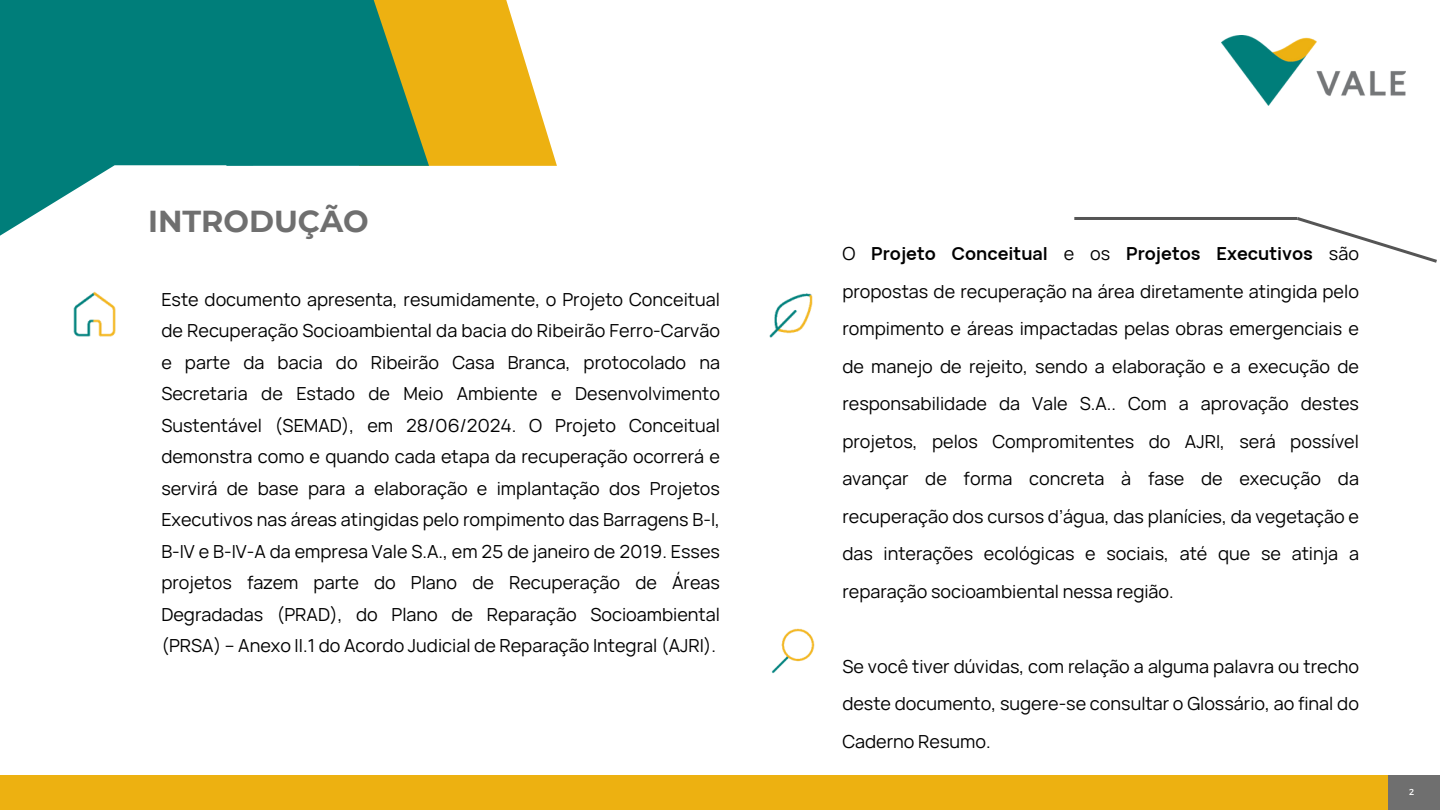
<style>
.page{position:relative;width:1440px;height:810px;background:#fff}
.page>*{position:absolute;margin:0;border:0;box-sizing:border-box;transform-origin:0 0}
.t1{font:700 30.3px "Montserrat";color:#6f6f6f}
.t2{font:18px/31.5px "Vela Sans";color:#000;text-align:justify}
.t3{font:8.7px "Montserrat";color:#fff}
.s1{font-weight:700}
</style>
<div class="page">
<div style="left:0;top:776px;width:1440px;height:34px;background:#edb111"></div>
<svg style="left:0;top:0;width:167px;height:236px;fill:#007e7a"></svg>
<div style="left:1388px;top:776px;width:52px;height:34px;background:#6f6f6f"></div>
<img style="left:1221px;top:35px;width:185px;height:71px">
<img style="left:73px;top:291px;width:43px;height:46px">
<svg style="left:167px;top:0;width:390px;height:166px;background:#5f975f"></svg>
<img style="left:769px;top:293px;width:44px;height:45px">
<hr style="left:1074px;top:217px;width:223px;height:3px;background:#555">
<svg style="left:1297px;top:217px;width:140px;height:46px"></svg>
<img style="left:772px;top:628px;width:43px;height:45px">
<p class="t1" style="left:148px;top:202px;width:222px">INTRODUÇÃO</p>
<p class="t2" style="left:161px;top:283px;width:560px">Este documento apresenta, resumidamente, o Projeto Conceitual de Recuperação Socioambiental da bacia do Ribeirão Ferro-Carvão e parte da bacia do Ribeirão Casa Branca, protocolado na Secretaria de Estado de Meio Ambiente e Desenvolvimento Sustentável (SEMAD), em 28/06/2024. O Projeto Conceitual demonstra como e quando cada etapa da recuperação ocorrerá e servirá de base para a elaboração e implantação dos Projetos Executivos nas áreas atingidas pelo rompimento das Barragens B-I, B-IV e B-IV-A da empresa Vale S.A., em 25 de janeiro de 2019. Esses projetos fazem parte do Plano de Recuperação de Áreas Degradadas (PRAD), do Plano de Reparação Socioambiental (PRSA) – Anexo II.1 do Acordo Judicial de Reparação Integral (AJRI).</p>
<p class="t2" style="left:842px;top:234px;width:518px;line-height:37.5px">O <span class="s1">Projeto Conceitual</span> e os <span class="s1">Projetos Executivos</span> são propostas de recuperação na área diretamente atingida pelo rompimento e áreas impactadas pelas obras emergenciais e de manejo de rejeito, sendo a elaboração e a execução de responsabilidade da Vale S.A.. Com a aprovação destes projetos, pelos Compromitentes do AJRI, será possível avançar de forma concreta à fase de execução da recuperação dos cursos d’água, das planícies, da vegetação e das interações ecológicas e sociais, até que se atinja a reparação socioambiental nessa região.</p>
<p class="t2" style="left:842px;top:647px;width:518px;line-height:37.5px">Se você tiver dúvidas, com relação a alguma palavra ou trecho deste documento, sugere-se consultar o Glossário, ao final do Caderno Resumo.</p>
<p class="t3" style="left:1409px;top:786px;width:7px">2</p>
</div>
